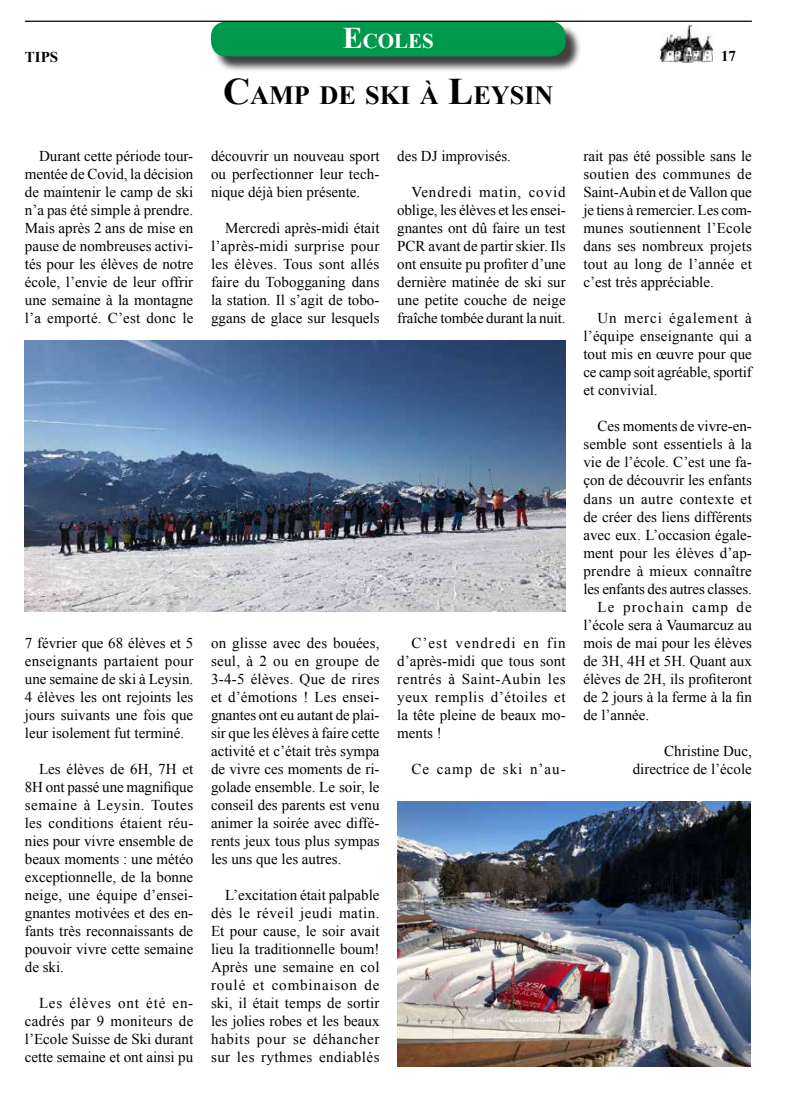
<style>
.page{position:relative;width:798px;height:1117px;background:#fff}
.page>*{position:absolute;margin:0;border:0;box-sizing:border-box;transform-origin:0 0}
.t1{font:700 26.25px "Times New Roman";color:#000}
.t2{font:700 21px "Times New Roman";color:#fff}
.t3{font:15px/18px "Times New Roman";color:#000;text-align:justify}
.t4{font:15px "Times New Roman";letter-spacing:.03em;color:#000}
.t5{font:15px "Times New Roman";letter-spacing:.065em;color:#000}
.t6{font:15px "Times New Roman";letter-spacing:.08em;color:#000}
.t7{font:700 15px "Times New Roman";color:#000}
.s1{font-size:30px}
.s2{font-size:37.5px}
</style>
<div class="page">
<div style="left:213px;top:23px;width:368px;height:49px;background:#000;opacity:.75"></div>
<div style="left:211px;top:22px;width:354px;height:34px;background:#00984c;border-radius:15px"></div>
<img style="left:660px;top:25px;width:52px;height:38px">
<hr style="left:25px;top:21px;width:726px;height:1px;background:#000">
<img style="left:25px;top:340px;width:540px;height:271px">
<img style="left:397px;top:801px;width:353px;height:265px">
<h2 class="t2" style="left:342px;top:27px;width:91px"><span class="s1">E</span>COLES</h2>
<p class="t7" style="left:25px;top:46px;width:35px">TIPS</p>
<p class="t7" style="left:720px;top:46px;width:16px">17</p>
<h1 class="t1" style="left:223px;top:77px;width:332px"><span class="s2">C</span>AMP DE SKI À <span class="s2">L</span>EYSIN</h1>
<p class="t3" style="left:25px;top:147px;width:170px;text-indent:14px">Durant cette période tour&shy;mentée de Covid, la décision de maintenir le camp de ski n’a pas été simple à prendre.<br>Mais après 2 ans de mise en pause de nombreuses activi&shy;tés pour les élèves de notre école, l’envie de leur offrir une semaine à la montagne l’a emporté. C’est donc le</p>
<p class="t3" style="left:25px;top:633px;width:170px">7 février que 68 élèves et 5 enseignants partaient pour une semaine de ski à Leysin.<br>4 élèves les ont rejoints les jours suivants une fois que leur isolement fut terminé.</p>
<p class="t3" style="left:25px;top:759px;width:170px;text-indent:14px">Les élèves de 6H, 7H et 8H ont passé une magnifique semaine à Leysin. Toutes les conditions étaient réu&shy;nies pour vivre ensemble de beaux moments : une météo exceptionnelle, de la bonne neige, une équipe d’ensei&shy;gnantes motivées et des en&shy;fants très reconnaissants de pouvoir vivre cette semaine de ski.</p>
<p class="t3" style="left:25px;top:993px;width:170px;text-indent:14px">Les élèves ont été en&shy;cadrés par 9 moniteurs de l’Ecole Suisse de Ski durant cette semaine et ont ainsi pu</p>
<p class="t3" style="left:211px;top:147px;width:170px">découvrir un nouveau sport ou perfectionner leur tech&shy;nique déjà bien présente.</p>
<p class="t3" style="left:211px;top:219px;width:170px;text-indent:14px">Mercredi après-midi était l’après-midi surprise pour les élèves. Tous sont allés faire du Tobogganing dans la station. Il s’agit de tobo&shy;ggans de glace sur lesquels</p>
<p class="t3" style="left:211px;top:633px;width:170px">on glisse avec des bouées, seul, à 2 ou en groupe de 3-4-5 élèves. Que de rires et d’émotions ! Les ensei&shy;gnantes ont eu autant de plai&shy;sir que les élèves à faire cette activité et c’était très sympa de vivre ces moments de ri&shy;golade ensemble. Le soir, le conseil des parents est venu animer la soirée avec diffé&shy;rents jeux tous plus sympas les uns que les autres.</p>
<p class="t3" style="left:211px;top:885px;width:170px;text-indent:14px">L’excitation était palpable dès le réveil jeudi matin.<br>Et pour cause, le soir avait lieu la traditionnelle boum!<br>Après une semaine en col roulé et combinaison de ski, il était temps de sortir les jolies robes et les beaux habits pour se déhancher sur les rythmes endiablés</p>
<p class="t3" style="left:397px;top:147px;width:115px">des DJ improvisés.</p>
<p class="t3" style="left:397px;top:183px;width:170px;text-indent:14px">Vendredi matin, covid oblige, les élèves et les ensei&shy;gnantes ont dû faire un test PCR avant de partir skier. Ils ont ensuite pu profiter d’une dernière matinée de ski sur une petite couche de neige fraîche tombée durant la nuit.</p>
<p class="t3" style="left:397px;top:633px;width:170px;text-indent:14px">C’est vendredi en fin d’après-midi que tous sont rentrés à Saint-Aubin les yeux remplis d’étoiles et la tête pleine de beaux mo&shy;ments !</p>
<p class="t5" style="left:411px;top:758px;width:156px">Ce camp de ski n’au-</p>
<p class="t3" style="left:583px;top:147px;width:170px">rait pas été possible sans le soutien des communes de Saint-Aubin et de Vallon que je tiens à remercier. Les com&shy;munes soutiennent l’Ecole dans ses nombreux projets tout au long de l’année et c’est très appréciable.</p>
<p class="t3" style="left:583px;top:309px;width:170px;text-indent:14px">Un merci également à l’équipe enseignante qui a tout mis en œuvre pour que ce camp soit agréable, sportif et convivial.</p>
<p class="t3" style="left:597px;top:417px;width:156px">Ces moments de vivre-en-</p>
<p class="t3" style="left:583px;top:435px;width:170px">semble sont essentiels à la</p>
<p class="t3" style="left:583px;top:453px;width:170px">vie de l’école. C’est une fa-</p>
<p class="t3" style="left:583px;top:471px;width:170px">çon de découvrir les enfants</p>
<p class="t4" style="left:583px;top:488px;width:170px">dans un autre contexte et</p>
<p class="t3" style="left:583px;top:507px;width:170px">de créer des liens différents</p>
<p class="t3" style="left:583px;top:525px;width:170px">avec eux. L’occasion égale-</p>
<p class="t3" style="left:583px;top:543px;width:170px">ment pour les élèves d’ap-</p>
<p class="t3" style="left:583px;top:561px;width:170px">prendre à mieux connaître</p>
<p class="t3" style="left:583px;top:579px;width:170px">les enfants des autres classes.</p>
<p class="t6" style="left:597px;top:596px;width:156px">Le prochain camp de</p>
<p class="t3" style="left:583px;top:615px;width:170px">l’école sera à Vaumarcuz au</p>
<p class="t3" style="left:583px;top:633px;width:170px">mois de mai pour les élèves</p>
<p class="t3" style="left:583px;top:651px;width:170px">de 3H, 4H et 5H. Quant aux</p>
<p class="t3" style="left:583px;top:669px;width:170px">élèves de 2H, ils profiteront</p>
<p class="t3" style="left:583px;top:687px;width:170px">de 2 jours à la ferme à la fin</p>
<p class="t3" style="left:583px;top:705px;width:67px">de l’année.</p>
<p class="t3" style="left:632px;top:741px;width:121px;text-align:right">Christine Duc, directrice de l’école</p>
</div>
